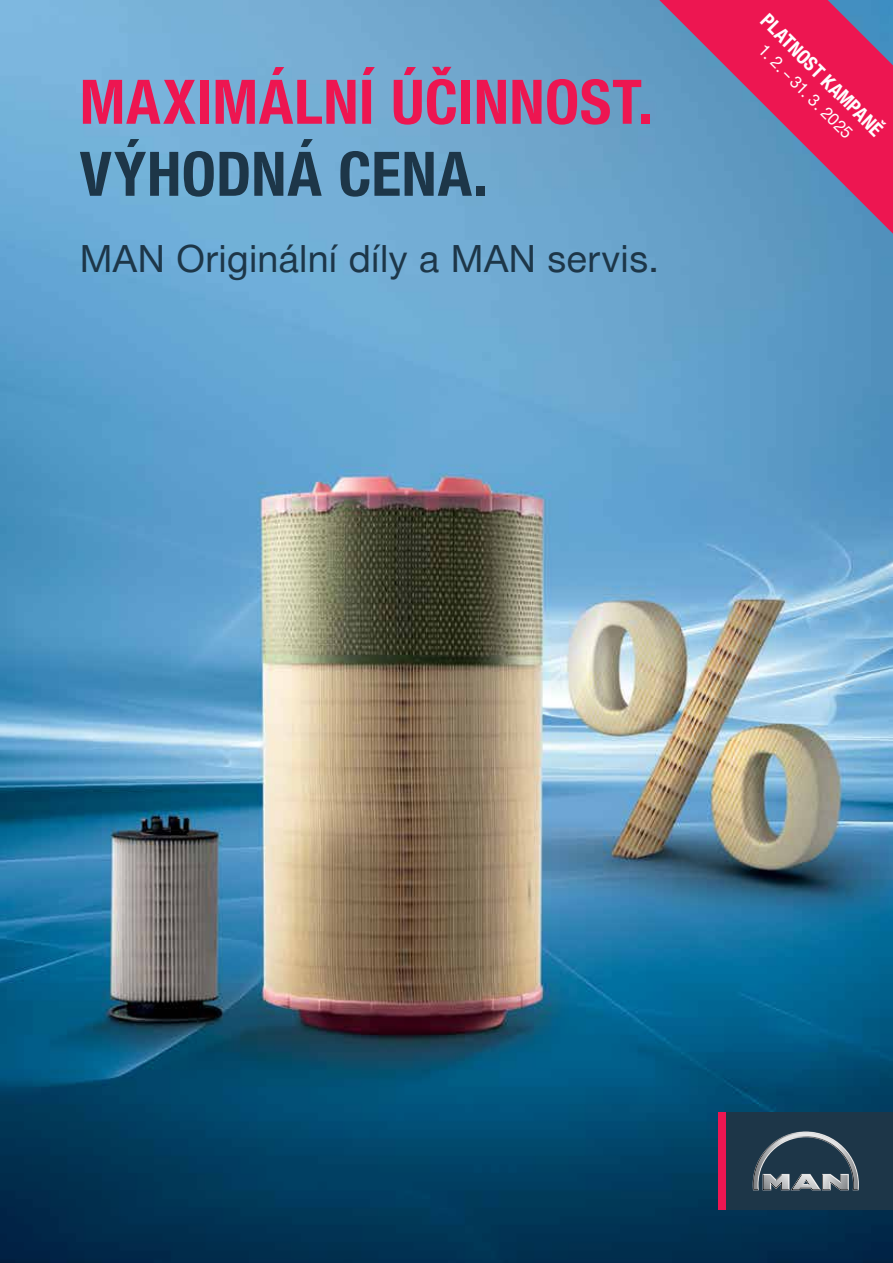
<style>
.page{position:relative;width:893px;height:1263px;background:#fff}
.page>*{position:absolute;margin:0;border:0;box-sizing:border-box;transform-origin:0 0}
.t1{font:700 61.5px "Man Global Condensed";letter-spacing:.01em;color:#ed1651}
.t2{font:700 61.5px "Man Global Condensed";letter-spacing:.005em;color:#1d3648}
.t3{font:37.5px "Man Global";letter-spacing:.01em;color:#1d3648}
.t4{font:700 19.5px "Man Global Condensed";color:#fff}
.t5{font:16.5px "Man Global";color:#fff}
</style>
<div class="page">
<img style="left:0;top:0;width:893px;height:1263px">
<svg style="left:659px;top:0;width:234px;height:234px;background:#9b5e8f"></svg>
<div style="left:719px;top:1112px;width:7px;height:98px;background:#ed1651"></div>
<svg style="left:726px;top:1112px;width:167px;height:98px;background:#2f4555"></svg>
<h1 class="t1" style="left:80px;top:67px;width:575px">MAXIMÁLNÍ ÚČINNOST.</h1>
<h1 class="t2" style="left:80px;top:139px;width:410px">VÝHODNÁ CENA.</h1>
<p class="t3" style="left:80px;top:237px;width:580px">MAN Originální díly a MAN servis.</p>
<p class="t4" style="left:772px;top:9px;width:165px;rotate:45deg">PLATNOST KAMPANĚ</p>
<p class="t5" style="left:768px;top:40px;width:127px;rotate:45deg">1. 2. – 31. 3. 2025</p>
</div>
